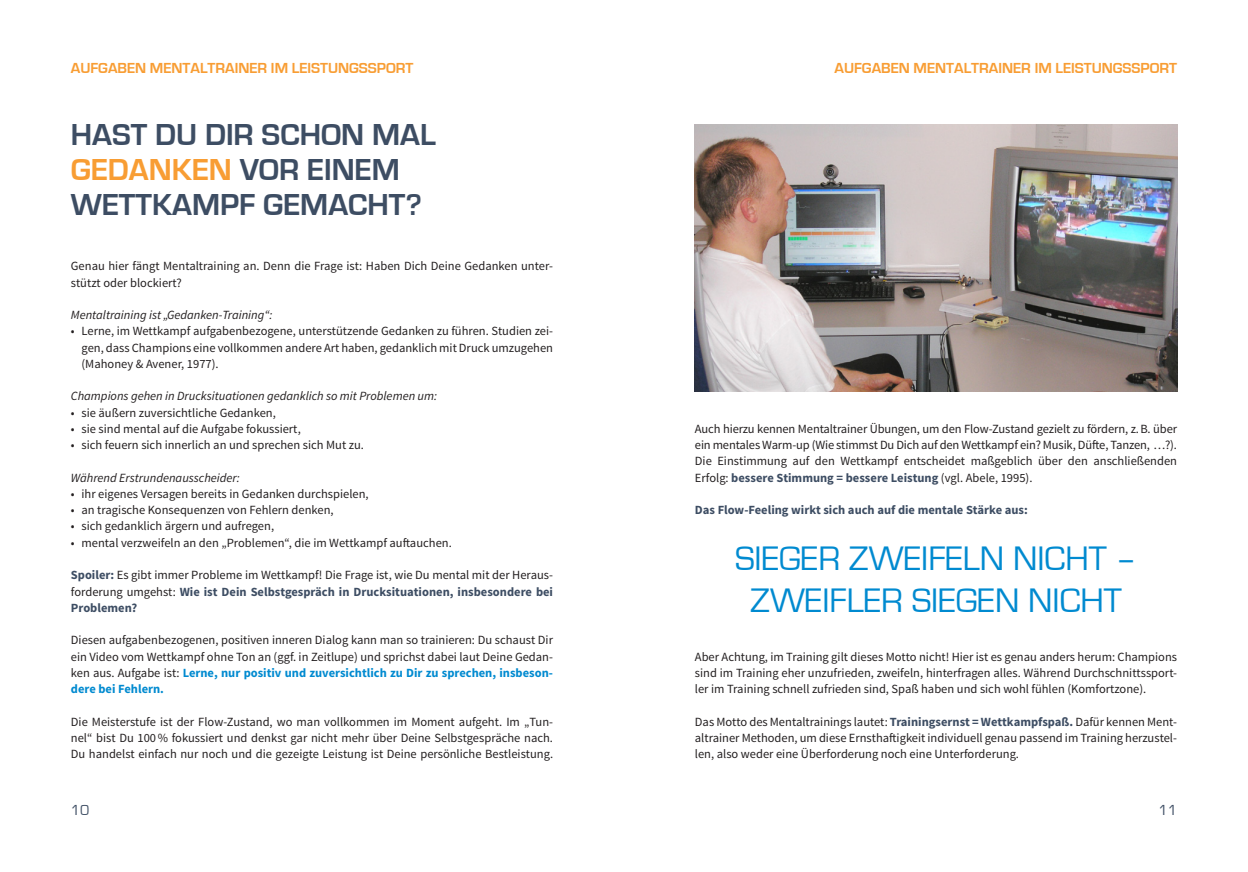
<style>
.page{position:relative;width:1248px;height:872px;background:#fff}
.page>*{position:absolute;margin:0;border:0;box-sizing:border-box;transform-origin:0 0}
.t1{font:35px/41.2px "Eurostile";color:#008ad0;text-align:center}
.t2{font:700 31.25px/35px "Eurostile";color:#3d4d63}
.t3{font:700 15px "Eurostile";color:#f89d33}
.t4{font:15px "Eurostile";color:#3d4d63}
.t5{font:12.5px/16.2px "Source Sans Pro";color:#231f20;text-align:justify}
.t6{font:italic 12.5px "Source Sans Pro";color:#231f20}
.t7{font:700 12.5px "Source Sans Pro";color:#3d4d63}
.s1{color:#f89d33}
.s2{font-weight:700;color:#3d4d63}
.s3{font-weight:700;color:#008ad0}
</style>
<div class="page">
<img style="left:694px;top:124px;width:482px;height:268px">
<p class="t3" style="left:71px;top:59px;width:344px">AUFGABEN MENTALTRAINER IM LEISTUNGSSPORT</p>
<p class="t3" style="left:834px;top:59px;width:344px">AUFGABEN MENTALTRAINER IM LEISTUNGSSPORT</p>
<h2 class="t2" style="left:71px;top:118px;width:366px">HAST DU DIR SCHON MAL<br><span class="s1">GEDANKEN</span> VOR EINEM<br>WETTKAMPF GEMACHT?</h2>
<p class="t5" style="left:71px;top:258px;width:483px">Genau hier fängt Mentaltraining an. Denn die Frage ist: Haben Dich Deine Gedanken unter&shy;stützt oder blockiert?</p>
<p class="t6" style="left:71px;top:307px;width:203px">Mentaltraining ist „Gedanken-Training“:</p>
<p class="t5" style="left:81px;top:323px;width:473px;text-indent:-11px">• Lerne, im Wettkampf aufgabenbezogene, unterstützende Gedanken zu führen. Studien zei&shy;gen, dass Champions eine vollkommen andere Art haben, gedanklich mit Druck umzugehen (Mahoney &amp; Avener, 1977).</p>
<p class="t6" style="left:71px;top:388px;width:368px">Champions gehen in Drucksituationen gedanklich so mit Problemen um:</p>
<p class="t5" style="left:71px;top:404px;width:206px">• sie äußern zuversichtliche Gedanken,</p>
<p class="t5" style="left:71px;top:421px;width:231px">• sie sind mental auf die Aufgabe fokussiert,</p>
<p class="t5" style="left:71px;top:437px;width:294px">• sich feuern sich innerlich an und sprechen sich Mut zu.</p>
<p class="t6" style="left:71px;top:470px;width:170px">Während Erstrundenausscheider:</p>
<p class="t5" style="left:71px;top:486px;width:299px">• ihr eigenes Versagen bereits in Gedanken durchspielen,</p>
<p class="t5" style="left:71px;top:502px;width:264px">• an tragische Konsequenzen von Fehlern denken,</p>
<p class="t5" style="left:71px;top:518px;width:205px">• sich gedanklich ärgern und aufregen,</p>
<p class="t5" style="left:71px;top:534px;width:382px">• mental verzweifeln an den „Problemen“, die im Wettkampf auftauchen.</p>
<p class="t5" style="left:71px;top:567px;width:483px"><span class="s2">Spoiler:</span> Es gibt immer Probleme im Wettkampf! Die Frage ist, wie Du mental mit der Heraus&shy;forderung umgehst: <span class="s2">Wie ist Dein Selbstgespräch in Drucksituationen, insbesondere bei Problemen?</span></p>
<p class="t5" style="left:71px;top:632px;width:483px">Diesen aufgabenbezogenen, positiven inneren Dialog kann man so trainieren: Du schaust Dir ein Video vom Wettkampf ohne Ton an (ggf. in Zeitlupe) und sprichst dabei laut Deine Gedan&shy;ken aus. Aufgabe ist: <span class="s3">Lerne, nur positiv und zuversichtlich zu Dir zu sprechen, insbeson&shy;dere bei Fehlern.</span></p>
<p class="t5" style="left:71px;top:713px;width:483px">Die Meisterstufe ist der Flow-Zustand, wo man vollkommen im Moment aufgeht. Im „Tun&shy;nel“ bist Du 100% fokussiert und denkst gar nicht mehr über Deine Selbstgespräche nach.<br>Du handelst einfach nur noch und die gezeigte Leistung ist Deine persönliche Bestleistung.</p>
<p class="t5" style="left:695px;top:421px;width:483px">Auch hierzu kennen Mentaltrainer Übungen, um den Flow-Zustand gezielt zu fördern, z.B. über ein mentales Warm-up (Wie stimmst Du Dich auf den Wettkampf ein? Musik, Düfte, Tanzen, …?).<br>Die Einstimmung auf den Wettkampf entscheidet maßgeblich über den anschließenden Erfolg: <span class="s2">bessere Stimmung = bessere Leistung</span> (vgl. Abele, 1995).</p>
<p class="t7" style="left:695px;top:502px;width:334px">Das Flow-Feeling wirkt sich auch auf die mentale Stärke aus:</p>
<h1 class="t1" style="left:735px;top:539px;width:403px">SIEGER ZWEIFELN NICHT –<br>ZWEIFLER SIEGEN NICHT</h1>
<p class="t5" style="left:694px;top:648px;width:483px">Aber Achtung, im Training gilt dieses Motto nicht! Hier ist es genau anders herum: Champions sind im Training eher unzufrieden, zweifeln, hinterfragen alles. Während Durchschnittssport&shy;ler im Training schnell zufrieden sind, Spaß haben und sich wohl fühlen (Komfortzone).</p>
<p class="t5" style="left:694px;top:713px;width:483px">Das Motto des Mentaltrainings lautet: <span class="s2">Trainingsernst = Wettkampfspaß.</span> Dafür kennen Ment&shy;altrainer Methoden, um diese Ernsthaftigkeit individuell genau passend im Training herzustel&shy;len, also weder eine Überforderung noch eine Unterforderung.</p>
<p class="t4" style="left:71px;top:802px;width:20px">10</p>
<p class="t4" style="left:1158px;top:802px;width:20px">11</p>
</div>
